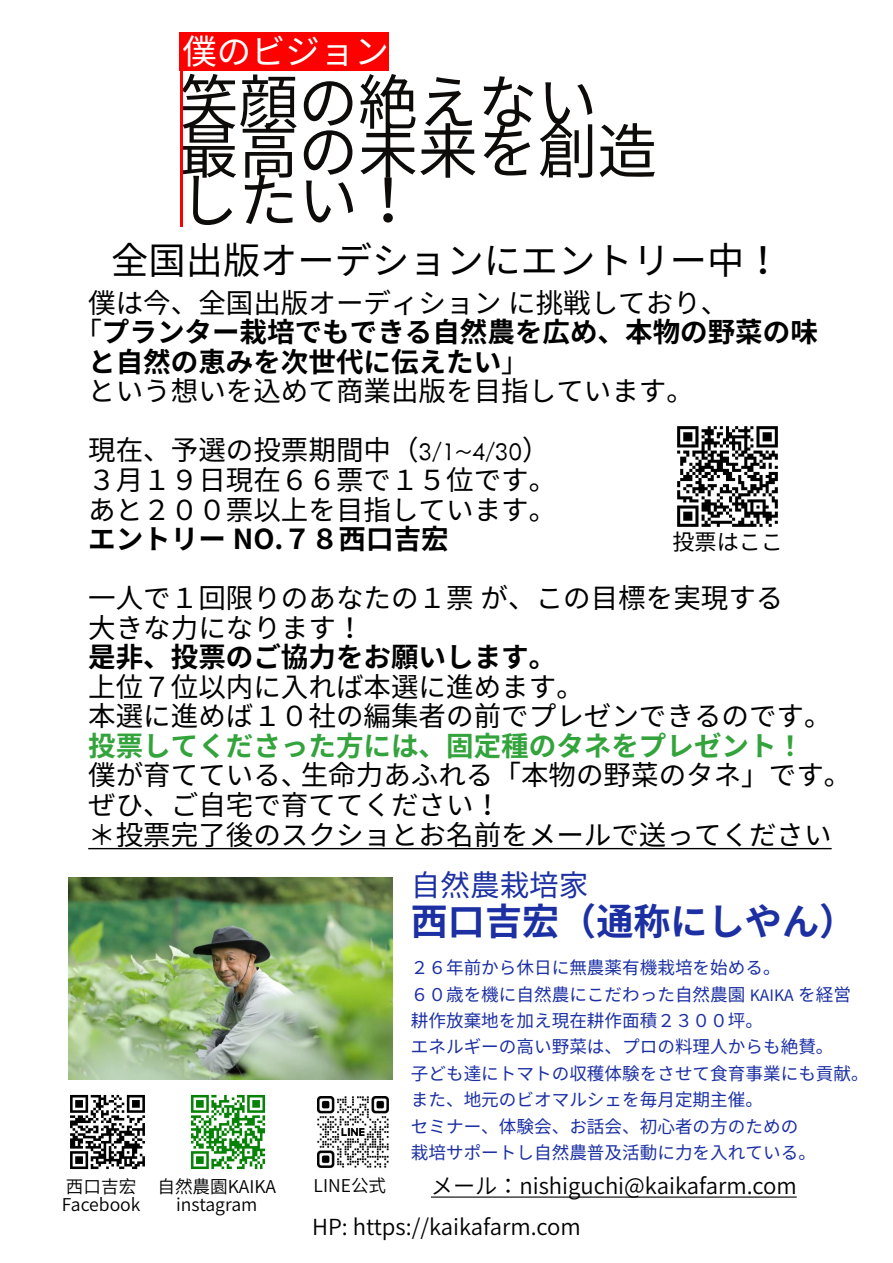
<style>
.page{position:relative;width:893px;height:1263px;background:#fff}
.page>*{position:absolute;margin:0;border:0;box-sizing:border-box;transform-origin:0 0}
.t1{font:59.85px/49.1px "Source Han Sans JP";color:#0d0c0a}
.t2{font:37.2px "Source Han Sans JP";color:#000}
.t3{font:700 37.05px "Source Han Sans JP";color:#1c30a3}
.t4{font:34.35px "Source Han Sans JP";color:#fff}
.t5{font:29.55px "Source Han Sans JP";color:#1c30a3}
.t6{font:27.6px/29.5px "Source Han Sans JP";color:#000}
.t7{font:700 27.6px "Source Han Sans JP";color:#000}
.t8{font:700 27.6px "Source Han Sans JP";color:#33a33c}
.t9{font:22.05px/40.8px "Source Han Sans HC";color:#000}
.t10{font:22.05px "Source Han Sans JP";color:#000}
.t11{font:17.55px/26.4px "Source Han Sans JP";color:#1c30a3}
.t12{font:17.55px/17.9px "Source Han Sans HC";color:#000}
.s1{font-weight:400}
.s2{font-family:"Metallophile Sp 8";font-weight:300}
.s3{font-family:"Source Sans 3"}
</style>
<div class="page">
<img style="left:677px;top:426px;width:101px;height:101px">
<div style="left:179px;top:32px;width:210px;height:38px;background:#fd0000"></div>
<hr style="left:180px;top:33px;width:2px;height:194px;background:#fd0000">
<hr style="left:88px;top:848px;width:744px;height:1px;background:#000">
<img style="left:68px;top:877px;width:324px;height:202px">
<img style="left:70px;top:1094px;width:75px;height:76px">
<img style="left:190px;top:1094px;width:76px;height:76px">
<hr style="left:431px;top:1196px;width:366px;height:1px;background:#000">
<img style="left:317px;top:1096px;width:72px;height:72px">
<p class="t4" style="left:182px;top:32px;width:208px">僕のビジョン</p>
<h1 class="t1" style="left:179px;top:79px;width:480px">笑顔の絶えない最高の未来を創造したい！</h1>
<h2 class="t2" style="left:111px;top:239px;width:672px">全国出版オーデションにエントリー中！</h2>
<p class="t6" style="left:88px;top:288px;width:642px">僕は今、全国出版オーディションに挑戦しており、</p>
<p class="t7" style="left:74px;top:317px;width:745px"><span class="s1">「</span>プランター栽培でもできる自然農を広め、本物の野菜の味</p>
<p class="t7" style="left:88px;top:346px;width:442px">と自然の恵みを次世代に伝えたい<span class="s1">」</span></p>
<p class="t6" style="left:88px;top:377px;width:607px">という想いを込めて商業出版を目指しています。</p>
<p class="t6" style="left:88px;top:436px;width:470px">現在、予選の投票期間中（<span class="s2">3/1~4/30</span>）<br>３月１９日現在６６票で１５位です。あと２００票以上を目指しています。</p>
<p class="t7" style="left:88px;top:523px;width:362px">エントリー NO.７８西口吉宏</p>
<p class="t6" style="left:88px;top:584px;width:697px">一人で１回限りのあなたの１票が、この目標を実現する大きな力になります！</p>
<p class="t7" style="left:88px;top:642px;width:470px">是非、投票のご協力をお願いします。</p>
<p class="t6" style="left:88px;top:672px;width:745px">上位７位以内に入れば本選に進めます。<br>本選に進めば１０社の編集者の前でプレゼンできるのです。</p>
<p class="t8" style="left:88px;top:730px;width:717px">投票してくださった方には、固定種のタネをプレゼント！</p>
<p class="t6" style="left:88px;top:761px;width:765px">僕が育てている、生命力あふれる「本物の野菜のタネ」です。ぜひ、ご自宅で育ててください！<br>＊投票完了後のスクショとお名前をメールで送ってください</p>
<p class="t10" style="left:672px;top:530px;width:112px">投票はここ</p>
<p class="t5" style="left:411px;top:868px;width:179px">自然農栽培家</p>
<h3 class="t3" style="left:411px;top:900px;width:447px">西口吉宏（通称にしやん）</h3>
<p class="t11" style="left:411px;top:955px;width:459px">２６年前から休日に無農薬有機栽培を始める。<br>６０歳を機に自然農にこだわった自然農園 <span class="s3">KAIKA</span> を経営耕作放棄地を加え現在耕作面積２３００坪。<br>エネルギーの高い野菜は、プロの料理人からも絶賛。<br>子ども達にトマトの収穫体験をさせて食育事業にも貢献。また、地元のビオマルシェを毎月定期主催。<br>セミナー、体験会、お話会、初心者の方のための<br>栽培サポートし自然農普及活動に力を入れている。</p>
<p class="t9" style="left:312px;top:1166px;width:486px;text-indent:119px">メール：nishiguchi@kaikafarm.com<br>HP: https://kaikafarm.com</p>
<p class="t12" style="left:62px;top:1178px;width:80px">西口吉宏<br>Facebook</p>
<p class="t12" style="left:157px;top:1178px;width:120px;text-align:center">自然農園KAIKA instagram</p>
<p class="t12" style="left:314px;top:1177px;width:74px">LINE公式</p>
</div>
